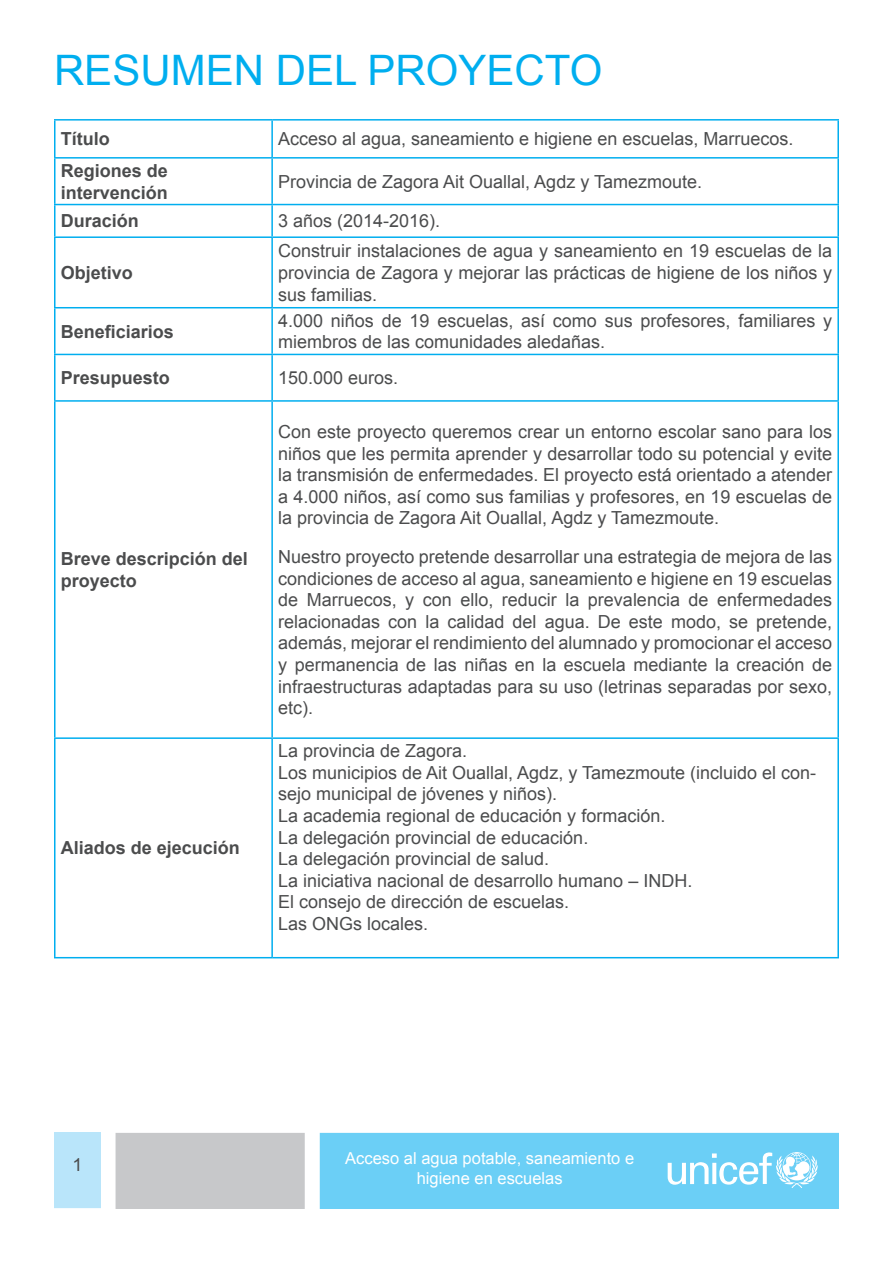
<style>
.page{position:relative;width:893px;height:1263px;background:#fff}
.page>*{position:absolute;margin:0;border:0;box-sizing:border-box;transform-origin:0 0}
.t1{font:42px "Arial";color:#00aeef}
.t2{font:18px/21.6px "Arial";color:#4b4c4d;text-align:justify}
.t3{font:700 18px/21.6px "Arial";color:#4b4c4d}
.t4{font:16.5px/19.8px "Arial";color:#fff;text-align:center}
</style>
<div class="page">
<div style="left:320px;top:1133px;width:519px;height:76px;background:#6bcff6"></div>
<div style="left:116px;top:1133px;width:189px;height:76px;background:#c7c8ca"></div>
<div style="left:54px;top:1132px;width:47px;height:76px;background:#b9e5fa"></div>
<svg style="left:668px;top:1152px;width:150px;height:36px"></svg>
<hr style="left:54px;top:119px;width:218px;height:2px;background:#00aeef">
<hr style="left:54px;top:121px;width:2px;height:36px;background:#00aeef">
<hr style="left:272px;top:119px;width:567px;height:2px;background:#00aeef">
<hr style="left:271px;top:121px;width:2px;height:36px;background:#00aeef">
<hr style="left:837px;top:121px;width:2px;height:36px;background:#00aeef">
<hr style="left:54px;top:157px;width:218px;height:2px;background:#00aeef">
<hr style="left:54px;top:159px;width:2px;height:45px;background:#00aeef">
<hr style="left:272px;top:157px;width:567px;height:2px;background:#00aeef">
<hr style="left:271px;top:159px;width:2px;height:45px;background:#00aeef">
<hr style="left:837px;top:159px;width:2px;height:45px;background:#00aeef">
<hr style="left:54px;top:204px;width:218px;height:1px;background:#00aeef">
<hr style="left:54px;top:205px;width:2px;height:31px;background:#00aeef">
<hr style="left:272px;top:204px;width:567px;height:1px;background:#00aeef">
<hr style="left:271px;top:205px;width:2px;height:31px;background:#00aeef">
<hr style="left:837px;top:205px;width:2px;height:31px;background:#00aeef">
<hr style="left:54px;top:236px;width:218px;height:2px;background:#00aeef">
<hr style="left:54px;top:238px;width:2px;height:69px;background:#00aeef">
<hr style="left:272px;top:236px;width:567px;height:2px;background:#00aeef">
<hr style="left:271px;top:238px;width:2px;height:69px;background:#00aeef">
<hr style="left:837px;top:238px;width:2px;height:69px;background:#00aeef">
<hr style="left:54px;top:307px;width:218px;height:1px;background:#00aeef">
<hr style="left:54px;top:308px;width:2px;height:46px;background:#00aeef">
<hr style="left:272px;top:307px;width:567px;height:1px;background:#00aeef">
<hr style="left:271px;top:308px;width:2px;height:46px;background:#00aeef">
<hr style="left:837px;top:308px;width:2px;height:46px;background:#00aeef">
<hr style="left:54px;top:354px;width:218px;height:1px;background:#00aeef">
<hr style="left:54px;top:355px;width:2px;height:45px;background:#00aeef">
<hr style="left:272px;top:354px;width:567px;height:1px;background:#00aeef">
<hr style="left:271px;top:355px;width:2px;height:45px;background:#00aeef">
<hr style="left:837px;top:355px;width:2px;height:45px;background:#00aeef">
<hr style="left:54px;top:400px;width:218px;height:2px;background:#00aeef">
<hr style="left:54px;top:402px;width:2px;height:335px;background:#00aeef">
<hr style="left:272px;top:400px;width:567px;height:2px;background:#00aeef">
<hr style="left:271px;top:402px;width:2px;height:335px;background:#00aeef">
<hr style="left:837px;top:402px;width:2px;height:335px;background:#00aeef">
<hr style="left:54px;top:737px;width:218px;height:2px;background:#00aeef">
<hr style="left:54px;top:739px;width:2px;height:218px;background:#00aeef">
<hr style="left:272px;top:737px;width:567px;height:2px;background:#00aeef">
<hr style="left:271px;top:739px;width:2px;height:218px;background:#00aeef">
<hr style="left:837px;top:739px;width:2px;height:218px;background:#00aeef">
<hr style="left:54px;top:957px;width:218px;height:1px;background:#00aeef">
<hr style="left:272px;top:957px;width:567px;height:1px;background:#00aeef">
<p class="t1" style="left:54px;top:42px;width:550px">RESUMEN DEL PROYECTO</p>
<p class="t3" style="left:61px;top:129px;width:50px">Título</p>
<p class="t2" style="left:278px;top:128px;width:517px">Acceso al agua, saneamiento e higiene en escuelas, Marruecos.</p>
<p class="t3" style="left:61px;top:160px;width:109px">Regiones de intervención</p>
<p class="t2" style="left:278px;top:171px;width:425px">Provincia de Zagora Ait Ouallal, Agdz y Tamezmoute.</p>
<p class="t3" style="left:61px;top:211px;width:80px">Duración</p>
<p class="t2" style="left:278px;top:210px;width:164px">3 años (2014-2016).</p>
<p class="t3" style="left:61px;top:262px;width:74px">Objetivo</p>
<p class="t2" style="left:278px;top:240px;width:556px">Construir instalaciones de agua y saneamiento en 19 escuelas de la provincia de Zagora y mejorar las prácticas de higiene de los niños y sus familias.</p>
<p class="t3" style="left:61px;top:321px;width:115px">Beneficiarios</p>
<p class="t2" style="left:278px;top:310px;width:555px">4.000 niños de 19 escuelas, así como sus profesores, familiares y miembros de las comunidades aledañas.</p>
<p class="t3" style="left:61px;top:368px;width:111px">Presupuesto</p>
<p class="t2" style="left:278px;top:367px;width:122px">150.000 euros.</p>
<p class="t3" style="left:61px;top:549px;width:189px">Breve descripción del proyecto</p>
<p class="t3" style="left:61px;top:838px;width:181px">Aliados de ejecución</p>
<p class="t2" style="left:278px;top:421px;width:556px">Con este proyecto queremos crear un entorno escolar sano para los niños que les permita aprender y desarrollar todo su potencial y evite la transmisión de enfermedades. El proyecto está orientado a atender a 4.000 niños, así como sus familias y profesores, en 19 escuelas de la provincia de Zagora Ait Ouallal, Agdz y Tamezmoute.</p>
<p class="t2" style="left:278px;top:546px;width:556px">Nuestro proyecto pretende desarrollar una estrategia de mejora de las condiciones de acceso al agua, saneamiento e higiene en 19 escuelas de Marruecos, y con ello, reducir la prevalencia de enfermedades relacionadas con la calidad del agua. De este modo, se pretende, además, mejorar el rendimiento del alumnado y promocionar el acceso y permanencia de las niñas en la escuela mediante la creación de infraestructuras adaptadas para su uso (letrinas separadas por sexo, etc).</p>
<p class="t2" style="left:278px;top:740px;width:191px">La provincia de Zagora.</p>
<p class="t2" style="left:278px;top:762px;width:539px">Los municipios de Ait Ouallal, Agdz, y Tamezmoute (incluido el con&shy;sejo municipal de jóvenes y niños).</p>
<p class="t2" style="left:278px;top:805px;width:389px">La academia regional de educación y formación.</p>
<p class="t2" style="left:278px;top:827px;width:312px">La delegación provincial de educación.</p>
<p class="t2" style="left:278px;top:848px;width:273px">La delegación provincial de salud.</p>
<p class="t2" style="left:278px;top:870px;width:416px">La iniciativa nacional de desarrollo humano – INDH.</p>
<p class="t2" style="left:278px;top:891px;width:293px">El consejo de dirección de escuelas.</p>
<p class="t2" style="left:278px;top:913px;width:152px">Las ONGs locales.</p>
<p class="t2" style="left:72px;top:1154px;width:12px">1</p>
<p class="t4" style="left:345px;top:1148px;width:290px">Acceso al agua potable, saneamiento e higiene en escuelas</p>
</div>
